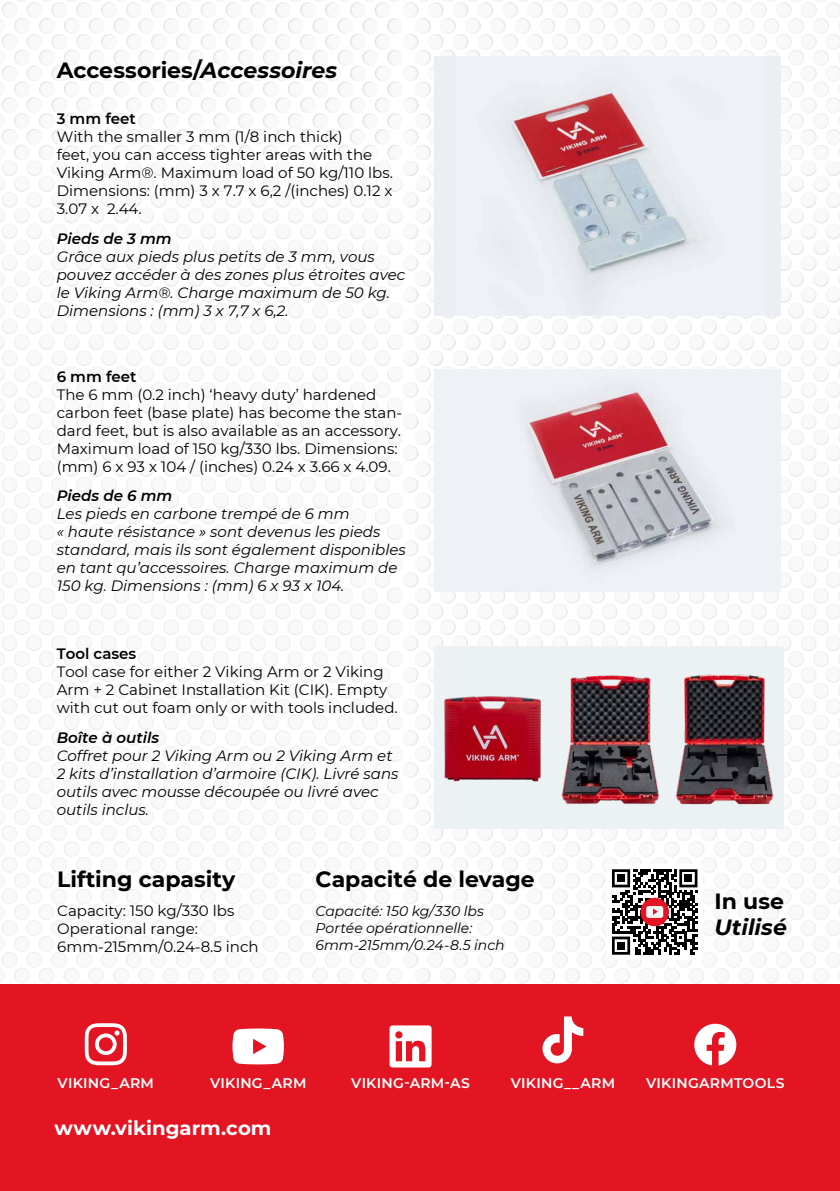
<style>
.page{position:relative;width:840px;height:1191px;background:#fff}
.page>*{position:absolute;margin:0;border:0;box-sizing:border-box;transform-origin:0 0}
.t1{font:700 22px "Montserrat";color:#000}
.t2{font:italic 700 22px "Montserrat";color:#000}
.t3{font:700 19.6px "Montserrat";letter-spacing:.005em;color:#fff}
.t4{font:15px/18px "Montserrat";color:#000}
.t5{font:italic 15px/18px "Montserrat";color:#000}
.t6{font:italic 600 15px "Montserrat";color:#000}
.t7{font:600 15px "Montserrat";color:#000}
.t8{font:italic 14px/16.8px "Montserrat";color:#000}
.t9{font:600 14px "Montserrat";letter-spacing:.02em;color:#fff}
.s1{font-style:italic}
</style>
<div class="page">
<div style="left:0;top:0;width:839px;height:1191px;background:#f9f9f9"></div>
<div style="left:434px;top:647px;width:348px;height:182px;background:#ecf1f4"></div>
<img style="left:434px;top:57px;width:346px;height:258px">
<img style="left:434px;top:369px;width:346px;height:222px">
<img style="left:684px;top:674px;width:90px;height:131px">
<img style="left:574px;top:675px;width:110px;height:130px">
<img style="left:422px;top:655px;width:152px;height:165px">
<div style="left:0;top:984px;width:839px;height:207px;background:#e41523"></div>
<div style="left:606px;top:864px;width:96px;height:96px;background:#fff"></div>
<svg style="left:612px;top:869px;width:85px;height:85px"></svg>
<svg style="left:85px;top:1023px;width:42px;height:42px"></svg>
<svg style="left:694px;top:1023px;width:42px;height:42px"></svg>
<svg style="left:542px;top:1016px;width:41px;height:47px"></svg>
<svg style="left:232px;top:1028px;width:52px;height:36px;background:#fbdfe1"></svg>
<svg style="left:389px;top:1025px;width:42px;height:42px"></svg>
<h1 class="t1" style="left:57px;top:54px;width:282px">Accessories/<span class="s1">Accessoires</span></h1>
<p class="t7" style="left:57px;top:108px;width:81px">3 mm feet</p>
<p class="t4" style="left:57px;top:127px;width:337px">With the smaller 3 mm (1/8 inch thick)<br>feet, you can access tighter areas with the Viking Arm®. Maximum load of 50 kg/110 lbs.<br>Dimensions: (mm) 3 x 7.7 x 6,2 /(inches) 0.12 x 3.07 x 2.44.</p>
<p class="t6" style="left:57px;top:228px;width:116px">Pieds de 3 mm</p>
<p class="t5" style="left:57px;top:247px;width:350px">Grâce aux pieds plus petits de 3 mm, vous pouvez accéder à des zones plus étroites avec le Viking Arm®. Charge maximum de 50 kg.<br>Dimensions : (mm) 3 x 7,7 x 6,2.</p>
<p class="t7" style="left:57px;top:366px;width:81px">6 mm feet</p>
<p class="t4" style="left:57px;top:385px;width:347px">The 6 mm (0.2 inch) ‘heavy duty’ hardened carbon feet (base plate) has become the stan&shy;dard feet, but is also available as an accessory.<br>Maximum load of 150 kg/330 lbs. Dimensions: (mm) 6 x 93 x 104 / (inches) 0.24 x 3.66 x 4.09.</p>
<p class="t6" style="left:57px;top:485px;width:117px">Pieds de 6 mm</p>
<p class="t5" style="left:57px;top:504px;width:350px">Les pieds en carbone trempé de 6 mm<br>« haute résistance » sont devenus les pieds standard, mais ils sont également disponibles en tant qu’accessoires. Charge maximum de 150 kg. Dimensions : (mm) 6 x 93 x 104.</p>
<p class="t7" style="left:57px;top:643px;width:81px">Tool cases</p>
<p class="t4" style="left:57px;top:662px;width:342px">Tool case for either 2 Viking Arm or 2 Viking<br>Arm + 2 Cabinet Installation Kit (CIK). Empty with cut out foam only or with tools included.</p>
<p class="t6" style="left:57px;top:726px;width:104px">Boîte à outils</p>
<p class="t5" style="left:57px;top:746px;width:343px">Coffret pour 2 Viking Arm ou 2 Viking Arm et 2 kits d’installation d’armoire (CIK). Livré sans outils avec mousse découpée ou livré avec outils inclus.</p>
<h1 class="t1" style="left:57px;top:863px;width:179px">Lifting capasity</h1>
<p class="t4" style="left:57px;top:901px;width:203px">Capacity: 150 kg/330 lbs<br>Operational range:<br>6mm-215mm/0.24-8.5 inch</p>
<h1 class="t1" style="left:315px;top:863px;width:221px">Capacité de levage</h1>
<p class="t8" style="left:315px;top:902px;width:191px">Capacité: 150 kg/330 lbs<br>Portée opérationnelle:<br>6mm-215mm/0.24-8.5 inch</p>
<h1 class="t1" style="left:714px;top:885px;width:71px">In use</h1>
<h1 class="t2" style="left:714px;top:911px;width:74px">Utilisé</h1>
<p class="t9" style="left:210px;top:1073px;width:98px">VIKING_ARM</p>
<p class="t9" style="left:351px;top:1073px;width:120px">VIKING-ARM-AS</p>
<p class="t9" style="left:645px;top:1073px;width:140px">VIKINGARMTOOLS</p>
<p class="t9" style="left:58px;top:1073px;width:98px">VIKING_ARM</p>
<p class="t9" style="left:510px;top:1073px;width:106px">VIKING__ARM</p>
<h2 class="t3" style="left:54px;top:1113px;width:218px">www.vikingarm.com</h2>
</div>
